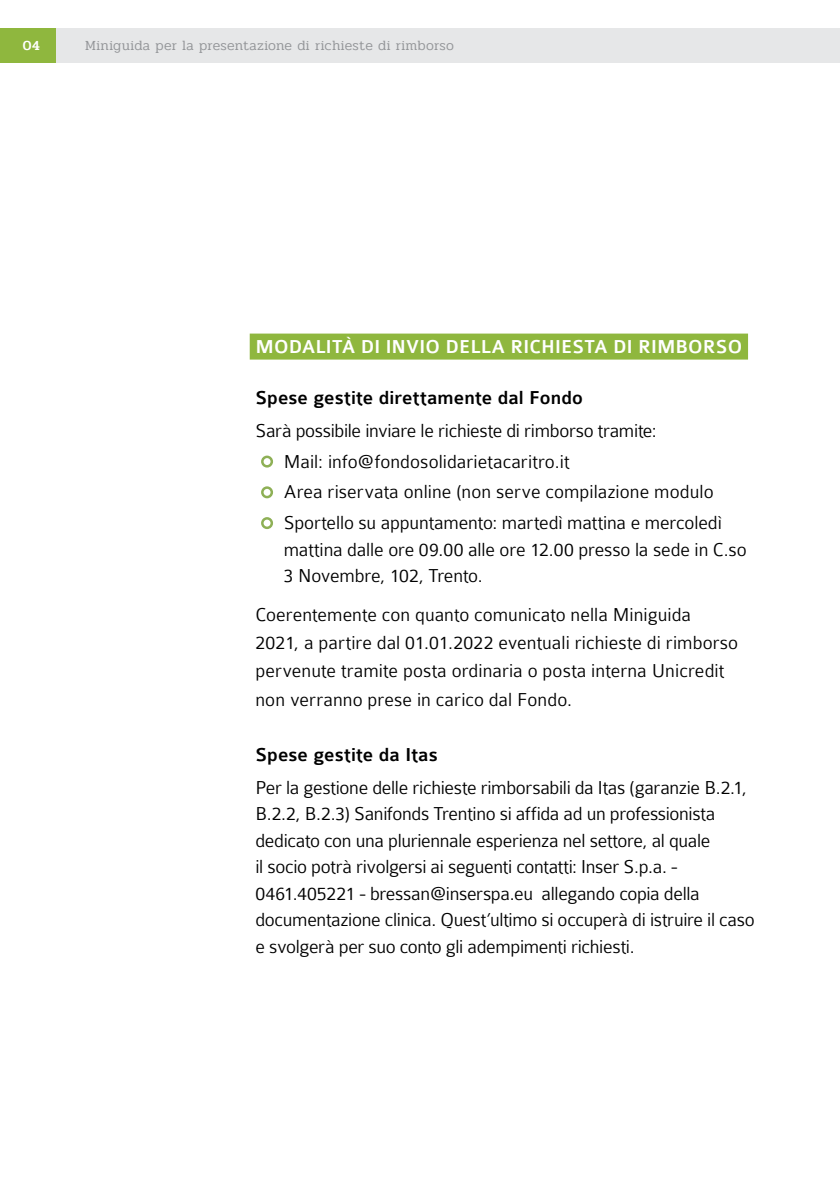
<style>
.page{position:relative;width:840px;height:1191px;background:#fff}
.page>*{position:absolute;margin:0;border:0;box-sizing:border-box;transform-origin:0 0}
.t1{font:300 20px/26.6px "Colaborate";letter-spacing:-.01em;color:#000}
.t2{font:500 20px "Colaborate";letter-spacing:.005em;color:#000}
.t3{font:500 20px "Colaborate";letter-spacing:.005em;color:#fff}
.t4{font:300 14px "Pridi";letter-spacing:.02em;color:#939598}
.t5{font:500 14px "Pridi";color:#fff}
</style>
<div class="page">
<div style="left:0;top:28px;width:57px;height:34px;background:#8fb73e"></div>
<div style="left:57px;top:28px;width:782px;height:34px;background:#e6e7e8"></div>
<div style="left:249px;top:333px;width:498px;height:26px;background:#8fb73e"></div>
<div style="left:261px;top:455px;width:12px;height:12px;border:2px solid #8eb056;border-radius:50%"></div>
<div style="left:261px;top:486px;width:12px;height:12px;border:2px solid #8eb056;border-radius:50%"></div>
<div style="left:261px;top:517px;width:12px;height:12px;border:2px solid #8eb056;border-radius:50%"></div>
<p class="t5" style="left:23px;top:35px;width:18px">04</p>
<p class="t4" style="left:85px;top:36px;width:370px">Miniguida per la presentazione di richieste di rimborso</p>
<p class="t3" style="left:255px;top:337px;width:488px">MODALITÀ DI INVIO DELLA RICHIESTA DI RIMBORSO</p>
<p class="t2" style="left:255px;top:387px;width:329px">Spese gestite direttamente dal Fondo</p>
<p class="t1" style="left:283px;top:415px;width:439px;line-height:30.8px;text-indent:-28px">Sarà possibile inviare le richieste di rimborso tramite:<br>Mail: info@fondosolidarietacaritro.it<br>Area riservata online (non serve compilazione modulo Sportello su appuntamento: martedì mattina e mercoledì</p>
<p class="t1" style="left:283px;top:536px;width:464px">mattina dalle ore 09.00 alle ore 12.00 presso la sede in C.so<br>3 Novembre, 102, Trento.</p>
<p class="t1" style="left:255px;top:601px;width:484px;line-height:28px">Coerentemente con quanto comunicato nella Miniguida 2021, a partire dal 01.01.2022 eventuali richieste di rimborso pervenute tramite posta ordinaria o posta interna Unicredit non verranno prese in carico dal Fondo.</p>
<p class="t2" style="left:255px;top:744px;width:184px">Spese gestite da Itas</p>
<p class="t1" style="left:255px;top:774px;width:500px">Per la gestione delle richieste rimborsabili da Itas (garanzie B.2.1, B.2.2, B.2.3) Sanifonds Trentino si affida ad un professionista dedicato con una pluriennale esperienza nel settore, al quale<br>il socio potrà rivolgersi ai seguenti contatti: Inser S.p.a. - 0461.405221 - bressan@inserspa.eu allegando copia della documentazione clinica. Quest’ultimo si occuperà di istruire il caso e svolgerà per suo conto gli adempimenti richiesti.</p>
</div>
